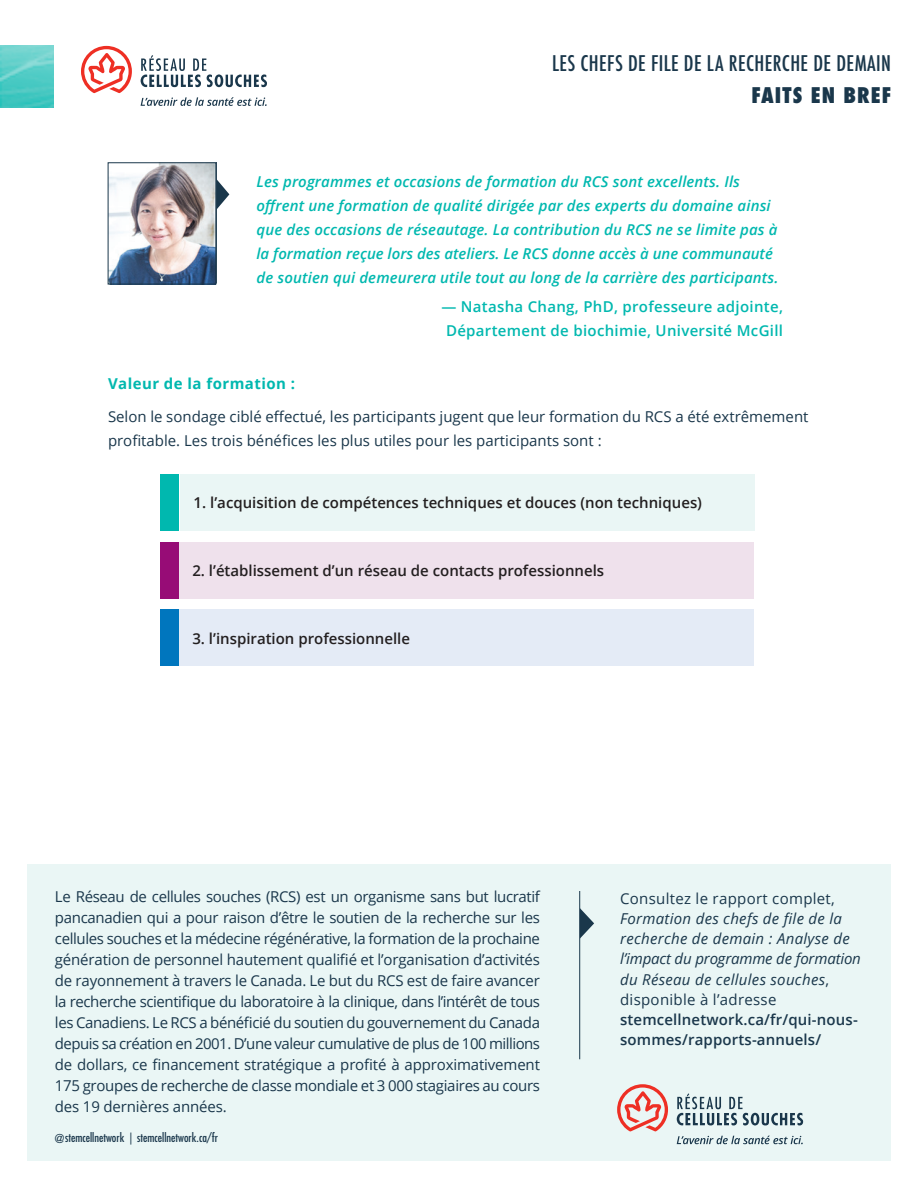
<style>
.page{position:relative;width:918px;height:1188px;background:#fff}
.page>*{position:absolute;margin:0;border:0;box-sizing:border-box;transform-origin:0 0}
.t1{font:500 condensed 21px "Futura";letter-spacing:.02em;color:#1a374b}
.t2{font:800 condensed 21px "Futura";letter-spacing:.05em;color:#1a374b}
.t3{font:15px/21px "Open Sans";color:#1a374b}
.t4{font:italic 600 15px/24px "Open Sans";letter-spacing:.01em;color:#00b8af}
.t5{font:600 15px "Open Sans";color:#231f20}
.t6{font:italic 15px/20.2px "Open Sans";letter-spacing:.02em;color:#1a374b}
.t7{font:600 15px/24px "Open Sans";letter-spacing:.02em;color:#00b8af;text-align:center}
.t8{font:600 15px/20.2px "Open Sans";letter-spacing:.01em;color:#1a374b}
.t9{font:15px "Open Sans";letter-spacing:.02em;color:#1a374b}
.t10{font:700 15px "Open Sans";letter-spacing:.03em;color:#00b8af}
.t11{font:condensed 12px "Futura";color:#1a374b}
.s1{font-style:normal}
</style>
<div class="page">
<svg style="left:141px;top:97px;width:126px;height:9px"></svg>
<svg style="left:81px;top:46px;width:51px;height:47px"></svg>
<svg style="left:141px;top:55px;width:126px;height:32px"></svg>
<img style="left:0;top:46px;width:54px;height:62px">
<div style="left:161px;top:474px;width:18px;height:57px;background:#00b8af"></div>
<div style="left:180px;top:474px;width:575px;height:57px;background:#eaf6f5"></div>
<div style="left:161px;top:542px;width:18px;height:56px;background:#970c76"></div>
<div style="left:161px;top:610px;width:18px;height:56px;background:#0076be"></div>
<div style="left:179px;top:542px;width:574px;height:56px;background:#efe1ec"></div>
<div style="left:179px;top:610px;width:574px;height:56px;background:#e4ebf6"></div>
<img style="left:110px;top:165px;width:104px;height:117px">
<div style="left:108px;top:163px;width:108px;height:121px;border:1px solid #1a374b"></div>
<hr style="left:216px;top:162px;width:1px;height:122px;background:#1a374b">
<svg style="left:216px;top:179px;width:13px;height:31px"></svg>
<div style="left:27px;top:864px;width:864px;height:297px;background:#eaf6f5"></div>
<hr style="left:579px;top:891px;width:1px;height:168px;background:#1a374b">
<svg style="left:580px;top:908px;width:14px;height:31px"></svg>
<svg style="left:677px;top:1136px;width:126px;height:8px"></svg>
<svg style="left:617px;top:1084px;width:51px;height:47px"></svg>
<svg style="left:677px;top:1093px;width:126px;height:32px"></svg>
<h1 class="t1" style="left:552px;top:50px;width:340px">LES CHEFS DE FILE DE LA RECHERCHE DE DEMAIN</h1>
<h1 class="t2" style="left:751px;top:81px;width:141px">FAITS EN BREF</h1>
<p class="t4" style="left:256px;top:169px;width:524px">Les programmes et occasions de formation du RCS sont excellents. Ils offrent une formation de qualité dirigée par des experts du domaine ainsi que des occasions de réseautage. La contribution du RCS ne se limite pas à la formation reçue lors des ateliers. Le RCS donne accès à une communauté de soutien qui demeurera utile tout au long de la carrière des participants.</p>
<p class="t7" style="left:441px;top:295px;width:343px">— Natasha Chang, PhD, professeure adjointe,<br>Département de biochimie, Université McGill</p>
<p class="t10" style="left:108px;top:373px;width:189px">Valeur de la formation :</p>
<p class="t3" style="left:108px;top:404px;width:702px;line-height:24px">Selon le sondage ciblé effectué, les participants jugent que leur formation du RCS a été extrêmement profitable. Les trois bénéfices les plus utiles pour les participants sont :</p>
<p class="t5" style="left:194px;top:492px;width:510px">1. l’acquisition de compétences techniques et douces (non techniques)</p>
<p class="t5" style="left:192px;top:560px;width:413px">2. l’établissement d’un réseau de contacts professionnels</p>
<p class="t5" style="left:192px;top:628px;width:219px">3. l’inspiration professionnelle</p>
<p class="t3" style="left:55px;top:886px;width:487px;text-align:justify">Le Réseau de cellules souches (RCS) est un organisme sans but lucratif pancanadien qui a pour raison d’être le soutien de la recherche sur les cellules souches et la médecine régénérative, la formation de la prochaine génération de personnel hautement qualifié et l’organisation d’activités de rayonnement à travers le Canada. Le but du RCS est de faire avancer la recherche scientifique du laboratoire à la clinique, dans l’intérêt de tous les Canadiens. Le RCS a bénéficié du soutien du gouvernement du Canada depuis sa création en 2001. D’une valeur cumulative de plus de 100 millions de dollars, ce financement stratégique a profité à approximativement 175 groupes de recherche de classe mondiale et 3 000 stagiaires au cours des 19 dernières années.</p>
<p class="t9" style="left:620px;top:888px;width:216px">Consultez le rapport complet,</p>
<p class="t6" style="left:620px;top:908px;width:242px">Formation des chefs de file de la recherche de demain : Analyse de l’impact du programme de formation du Réseau de cellules souches<span class="s1">, disponible à l’adresse</span></p>
<p class="t8" style="left:620px;top:1009px;width:239px">stemcellnetwork.ca/fr/qui-nous&shy;sommes/rapports-annuels/</p>
<p class="t11" style="left:55px;top:1130px;width:165px">@stemcellnetwork | stemcellnetwork.ca/fr</p>
</div>
